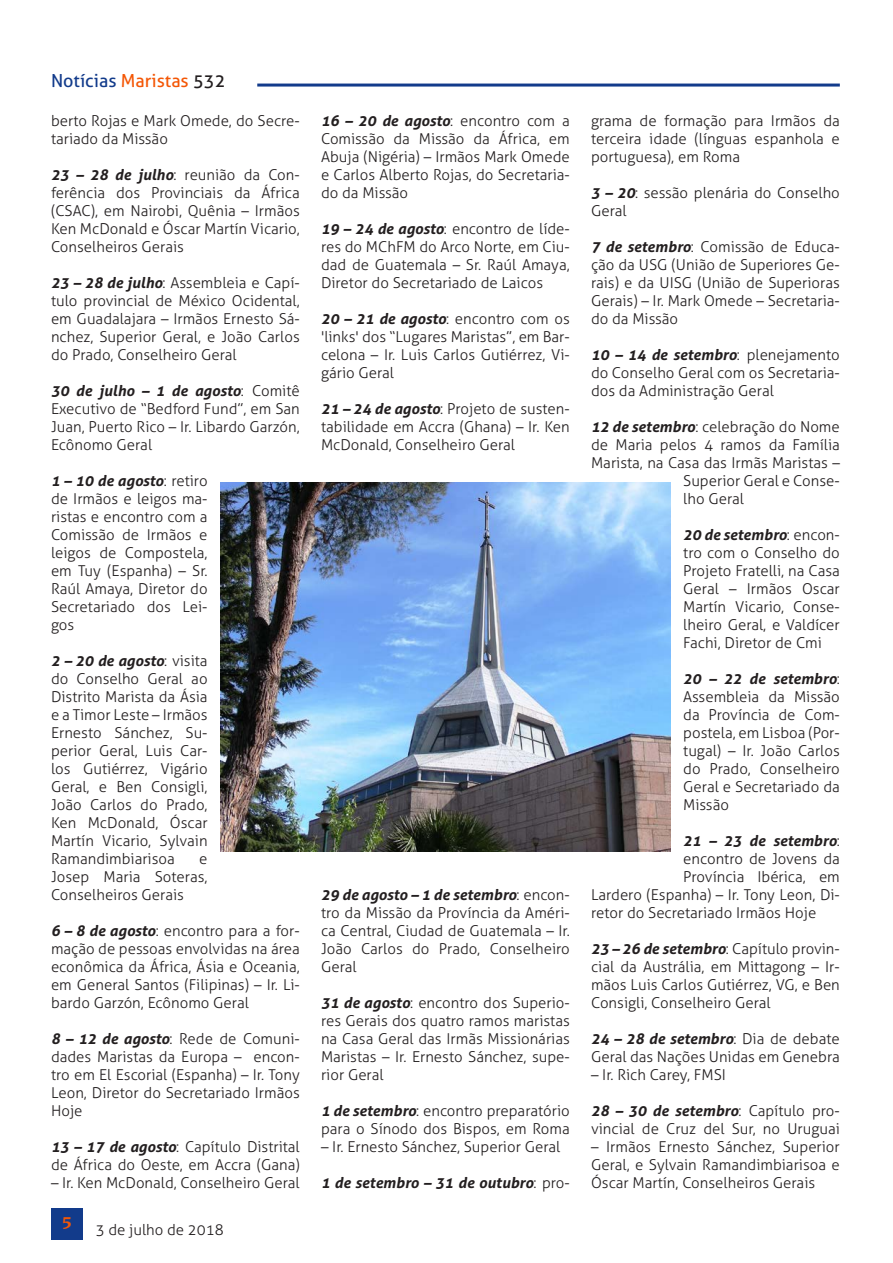
<style>
.page{position:relative;width:893px;height:1263px;background:#fff}
.page>*{position:absolute;margin:0;border:0;box-sizing:border-box;transform-origin:0 0}
.t1{font:18px "Aller";color:#123b8b}
.t2{font:700 18px "Novarese IT Cby BT";color:#f45706}
.Testo_normal{font:300 15px/18px "Aller";color:#231f20;text-align:justify}
.Testo_normal-2{font:italic 700 15px "Aller";color:#231f20}
.s1{color:#f45706}
.s2{color:#231f20}
.s3{font-weight:700;font-style:italic}
.s4{font-weight:300;font-style:normal}
</style>
<div class="page">
<hr style="left:257px;top:84px;width:583px;height:3px;background:#123b8b">
<div style="left:51px;top:1208px;width:32px;height:31px;background:#123b8b"></div>
<img style="left:220px;top:483px;width:450px;height:368px">
<p class="t1" style="left:51px;top:69px;width:176px">Notícias <span class="s1">Maristas</span> <span class="s2">532</span></p>
<p class="Testo_normal" style="left:51px;top:112px;width:250px">berto Rojas e Mark Omede, do Secre&shy;tariado da Missão</p>
<p class="Testo_normal" style="left:51px;top:166px;width:250px"><span class="s3">23 – 28 de julho</span>: reunião da Con&shy;ferência dos Provinciais da África (CSAC), em Nairobi, Quênia – Irmãos Ken McDonald e Óscar Martín Vicario, Conselheiros Gerais</p>
<p class="Testo_normal" style="left:51px;top:274px;width:250px"><span class="s3">23 – 28 de julho</span>: Assembleia e Capí&shy;tulo provincial de México Ocidental, em Guadalajara – Irmãos Ernesto Sá&shy;nchez, Superior Geral, e João Carlos do Prado, Conselheiro Geral</p>
<p class="Testo_normal" style="left:51px;top:382px;width:250px"><span class="s3">30 de julho – 1 de agosto</span>: Comitê Executivo de “Bedford Fund”, em San Juan, Puerto Rico – Ir. Libardo Garzón, Ecônomo Geral</p>
<p class="Testo_normal" style="left:51px;top:472px;width:158px"><span class="s3">1 – 10 de agosto</span>: retiro de Irmãos e leigos ma&shy;ristas e encontro com a Comissão de Irmãos e leigos de Compostela, em Tuy (Espanha) – Sr.<br>Raúl Amaya, Diretor do Secretariado dos Lei&shy;gos</p>
<p class="Testo_normal" style="left:51px;top:652px;width:158px"><span class="s3">2 – 20 de agosto</span>: visita do Conselho Geral ao Distrito Marista da Ásia e a Timor Leste – Irmãos Ernesto Sánchez, Su&shy;perior Geral, Luis Car&shy;los Gutiérrez, Vigário Geral, e Ben Consigli, João Carlos do Prado, Ken McDonald, Óscar Martín Vicario, Sylvain Ramandimbiarisoa</p>
<p class="Testo_normal" style="left:51px;top:850px;width:158px;text-indent:148px">e Josep Maria Soteras, Conselheiros Gerais</p>
<p class="Testo_normal" style="left:51px;top:922px;width:250px"><span class="s3">6 – 8 de agosto</span>: encontro para a for&shy;mação de pessoas envolvidas na área econômica da África, Ásia e Oceania, em General Santos (Filipinas) – Ir. Li&shy;bardo Garzón, Ecônomo Geral</p>
<p class="Testo_normal" style="left:51px;top:1030px;width:250px"><span class="s3">8 – 12 de agosto</span>: Rede de Comuni&shy;dades Maristas da Europa – encon&shy;tro em El Escorial (Espanha) – Ir. Tony Leon, Diretor do Secretariado Irmãos Hoje</p>
<p class="Testo_normal" style="left:51px;top:1138px;width:250px"><span class="s3">13 – 17 de agosto</span>: Capítulo Distrital de África do Oeste, em Accra (Gana)</p>
<p class="Testo_normal" style="left:51px;top:1174px;width:250px">– Ir. Ken McDonald, Conselheiro Geral</p>
<p class="t2" style="left:62px;top:1212px;width:12px">5</p>
<p class="Testo_normal" style="left:96px;top:1220px;width:130px">3 de julho de 2018</p>
<p class="Testo_normal" style="left:321px;top:112px;width:250px"><span class="s3">16 – 20 de agosto</span>: encontro com a Comissão da Missão da África, em Abuja (Nigéria) – Irmãos Mark Omede e Carlos Alberto Rojas, do Secretaria&shy;do da Missão</p>
<p class="Testo_normal" style="left:321px;top:220px;width:250px"><span class="s3">19 – 24 de agosto</span>: encontro de líde&shy;res do MChFM do Arco Norte, em Ciu&shy;dad de Guatemala – Sr. Raúl Amaya, Diretor do Secretariado de Laicos</p>
<p class="Testo_normal" style="left:321px;top:310px;width:250px"><span class="s3">20 – 21 de agosto</span>: encontro com os 'links' dos “Lugares Maristas”, em Bar&shy;celona – Ir. Luis Carlos Gutiérrez, Vi&shy;gário Geral</p>
<p class="Testo_normal" style="left:321px;top:400px;width:250px"><span class="s3">21 – 24 de agosto</span>: Projeto de susten&shy;tabilidade em Accra (Ghana) – Ir. Ken McDonald, Conselheiro Geral</p>
<p class="Testo_normal" style="left:321px;top:886px;width:250px"><span class="s3">29 de agosto – 1 de setembro</span>: encon&shy;tro da Missão da Província da Améri&shy;ca Central, Ciudad de Guatemala – Ir.<br>João Carlos do Prado, Conselheiro Geral</p>
<p class="Testo_normal" style="left:321px;top:994px;width:250px"><span class="s3">31 de agosto</span>: encontro dos Superio&shy;res Gerais dos quatro ramos maristas na Casa Geral das Irmãs Missionárias Maristas – Ir. Ernesto Sánchez, supe&shy;rior Geral</p>
<p class="Testo_normal" style="left:321px;top:1102px;width:250px"><span class="s3">1 de setembro</span>: encontro preparatório para o Sínodo dos Bispos, em Roma</p>
<p class="Testo_normal" style="left:321px;top:1138px;width:241px">– Ir. Ernesto Sánchez, Superior Geral</p>
<p class="Testo_normal-2" style="left:321px;top:1173px;width:250px">1 de setembro – 31 de outubro<span class="s4">: pro-</span></p>
<p class="Testo_normal" style="left:591px;top:112px;width:250px">grama de formação para Irmãos da terceira idade (línguas espanhola e portuguesa), em Roma</p>
<p class="Testo_normal" style="left:591px;top:184px;width:250px"><span class="s3">3 – 20</span>: sessão plenária do Conselho<br>Geral</p>
<p class="Testo_normal" style="left:591px;top:238px;width:250px"><span class="s3">7 de setembro</span>: Comissão de Educa&shy;ção da USG (União de Superiores Ge&shy;rais) e da UISG (União de Superioras Gerais) – Ir. Mark Omede – Secretaria&shy;do da Missão</p>
<p class="Testo_normal" style="left:591px;top:346px;width:250px"><span class="s3">10 – 14 de setembro</span>: plenejamento do Conselho Geral com os Secretaria&shy;dos da Administração Geral</p>
<p class="Testo_normal" style="left:591px;top:418px;width:250px"><span class="s3">12 de setembro</span>: celebração do Nome</p>
<p class="Testo_normal" style="left:591px;top:436px;width:250px">de Maria pelos 4 ramos da Família</p>
<p class="Testo_normal" style="left:591px;top:454px;width:250px">Marista, na Casa das Irmãs Maristas –</p>
<p class="Testo_normal" style="left:683px;top:472px;width:158px">Superior Geral e Conse-</p>
<p class="Testo_normal" style="left:683px;top:490px;width:62px">lho Geral</p>
<p class="Testo_normal" style="left:683px;top:526px;width:158px"><span class="s3">20 de setembro</span>: encon&shy;tro com o Conselho do Projeto Fratelli, na Casa Geral – Irmãos Oscar Martín Vicario, Conse&shy;lheiro Geral, e Valdícer Fachi, Diretor de Cmi</p>
<p class="Testo_normal" style="left:683px;top:670px;width:158px"><span class="s3">20 – 22 de setembro</span>:<br>Assembleia da Missão da Província de Com&shy;postela, em Lisboa (Por&shy;tugal) – Ir. João Carlos do Prado, Conselheiro Geral e Secretariado da Missão</p>
<p class="Testo_normal-2" style="left:683px;top:831px;width:158px">21 – 23 de setembro<span class="s4">:</span></p>
<p class="Testo_normal" style="left:683px;top:850px;width:158px">encontro de Jovens da</p>
<p class="Testo_normal" style="left:683px;top:868px;width:158px">Província Ibérica, em</p>
<p class="Testo_normal" style="left:591px;top:886px;width:250px">Lardero (Espanha) – Ir. Tony Leon, Di-</p>
<p class="Testo_normal" style="left:591px;top:904px;width:227px">retor do Secretariado Irmãos Hoje</p>
<p class="Testo_normal" style="left:591px;top:940px;width:250px"><span class="s3">23 – 26 de setembro</span>: Capítulo provin&shy;cial da Austrália, em Mittagong – Ir&shy;mãos Luis Carlos Gutiérrez, VG, e Ben Consigli, Conselheiro Geral</p>
<p class="Testo_normal" style="left:591px;top:1030px;width:250px"><span class="s3">24 – 28 de setembro</span>: Dia de debate<br>Geral das Nações Unidas em Genebra</p>
<p class="Testo_normal" style="left:591px;top:1066px;width:136px">– Ir. Rich Carey, FMSI</p>
<p class="Testo_normal" style="left:591px;top:1102px;width:250px"><span class="s3">28 – 30 de setembro</span>: Capítulo pro&shy;vincial de Cruz del Sur, no Uruguai</p>
<p class="Testo_normal" style="left:591px;top:1138px;width:250px">– Irmãos Ernesto Sánchez, Superior Geral, e Sylvain Ramandimbiarisoa e Óscar Martín, Conselheiros Gerais</p>
</div>
